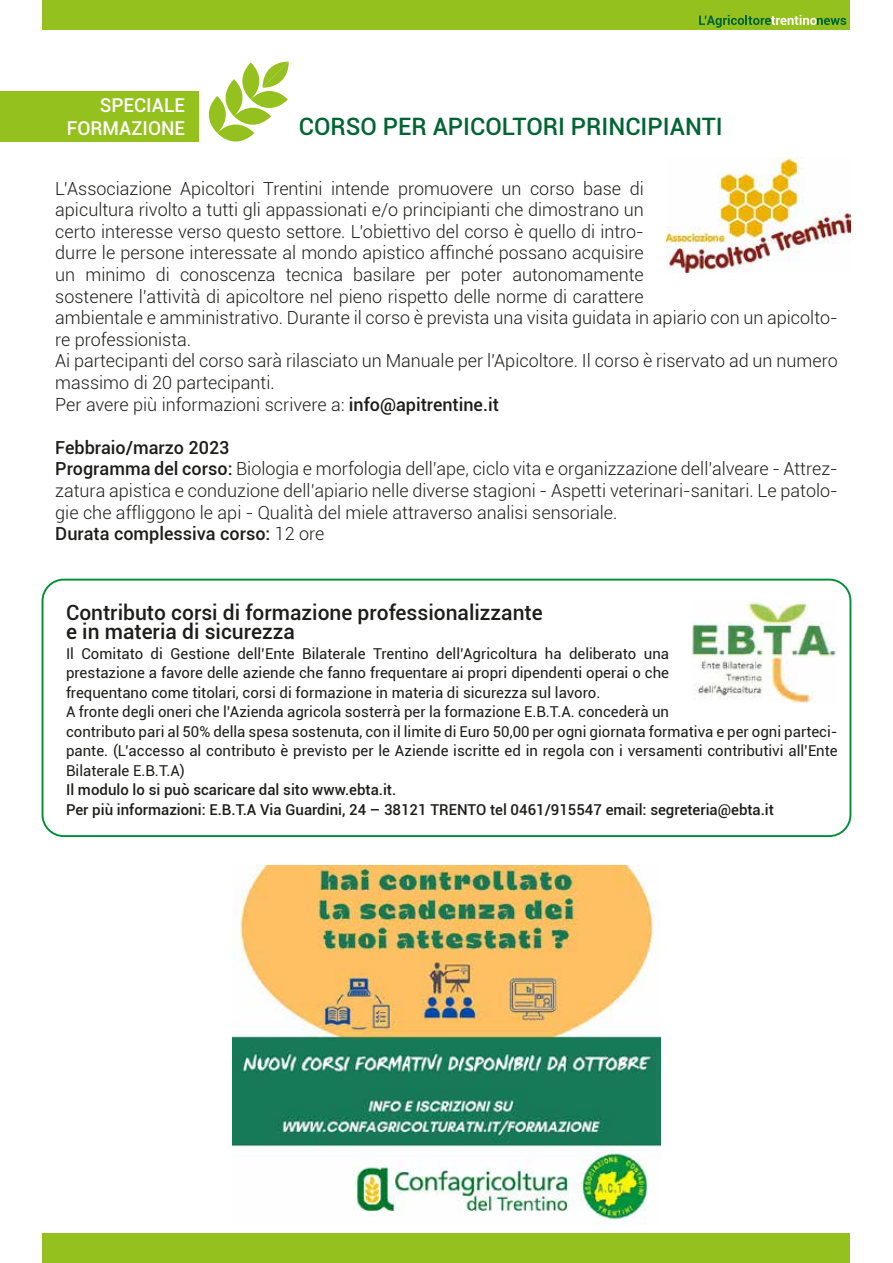
<style>
.page{position:relative;width:893px;height:1263px;background:#fff}
.page>*{position:absolute;margin:0;border:0;box-sizing:border-box;transform-origin:0 0}
.t1{font:500 24px "Roboto";color:#006533}
.t2{font:500 21px/19.5px "Roboto";color:#1d1d1b}
.t3{font:500 19.05px/23px "Roboto";color:#fff;text-align:right}
.t4{font:300 18px/21.6px "Roboto";color:#1d1d1b}
.t5{font:15px/19.5px "Roboto";color:#1d1d1b}
.t6{font:500 15px/19.5px "Roboto";color:#1d1d1b}
.s1{font-weight:500}
</style>
<div class="page">
<div style="left:43px;top:0;width:807px;height:30px;background:#95c11f"></div>
<svg style="left:699px;top:15px;width:147px;height:13px"></svg>
<div style="left:43px;top:1233px;width:807px;height:30px;background:#95c11f"></div>
<img style="left:232px;top:866px;width:429px;height:359px">
<div style="left:0;top:91px;width:198px;height:51px;background:#95c11f"></div>
<svg style="left:208px;top:62px;width:81px;height:80px"></svg>
<img style="left:666px;top:157px;width:184px;height:116px">
<div style="left:42px;top:579px;width:809px;height:258px;border:2px solid #008d36;border-radius:21px"></div>
<img style="left:692px;top:602px;width:145px;height:101px">
<p class="t3" style="left:67px;top:93px;width:120px">SPECIALE<br>FORMAZIONE</p>
<h1 class="t1" style="left:299px;top:110px;width:425px">CORSO PER APICOLTORI PRINCIPIANTI</h1>
<p class="t4" style="left:55px;top:177px;width:784px">L’Associazione Apicoltori Trentini intende promuovere un corso base di<br>apicultura rivolto a tutti gli appassionati e/o principianti che dimostrano un<br>certo interesse verso questo settore. L’obiettivo del corso è quello di intro-<br>durre le persone interessate al mondo apistico affinché possano acquisire<br>un minimo di conoscenza tecnica basilare per poter autonomamente<br>sostenere l’attività di apicoltore nel pieno rispetto delle norme di carattere<br>ambientale e amministrativo. Durante il corso è prevista una visita guidata in apiario con un apicolto&shy;re professionista.<br>Ai partecipanti del corso sarà rilasciato un Manuale per l’Apicoltore. Il corso è riservato ad un numero massimo di 20 partecipanti.<br>Per avere più informazioni scrivere a: <span class="s1">info@apitrentine.it</span></p>
<p class="t4" style="left:55px;top:436px;width:784px"><span class="s1">Febbraio/marzo 2023<br>Programma del corso:</span> Biologia e morfologia dell’ape, ciclo vita e organizzazione dell’alveare - Attrez&shy;zatura apistica e conduzione dell’apiario nelle diverse stagioni - Aspetti veterinari-sanitari. Le patolo&shy;gie che affliggono le api - Qualità del miele attraverso analisi sensoriale.<br><span class="s1">Durata complessiva corso:</span> 12 ore</p>
<p class="t2" style="left:66px;top:602px;width:478px">Contributo corsi di formazione professionalizzante e in materia di sicurezza</p>
<p class="t5" style="left:66px;top:643px;width:773px">Il Comitato di Gestione dell’Ente Bilaterale Trentino dell’Agricoltura ha deliberato una<br>prestazione a favore delle aziende che fanno frequentare ai propri dipendenti operai o che<br>frequentano come titolari, corsi di formazione in materia di sicurezza sul lavoro.<br>A fronte degli oneri che l’Azienda agricola sosterrà per la formazione E.B.T.A. concederà un<br>contributo pari al 50% della spesa sostenuta, con il limite di Euro 50,00 per ogni giornata formativa e per ogni parteci&shy;pante. (L’accesso al contributo è previsto per le Aziende iscritte ed in regola con i versamenti contributivi all’Ente Bilaterale E.B.T.A)</p>
<p class="t6" style="left:66px;top:780px;width:709px">Il modulo lo si può scaricare dal sito www.ebta.it.<br>Per più informazioni: E.B.T.A Via Guardini, 24 – 38121 TRENTO tel 0461/915547 email: segreteria@ebta.it</p>
</div>
